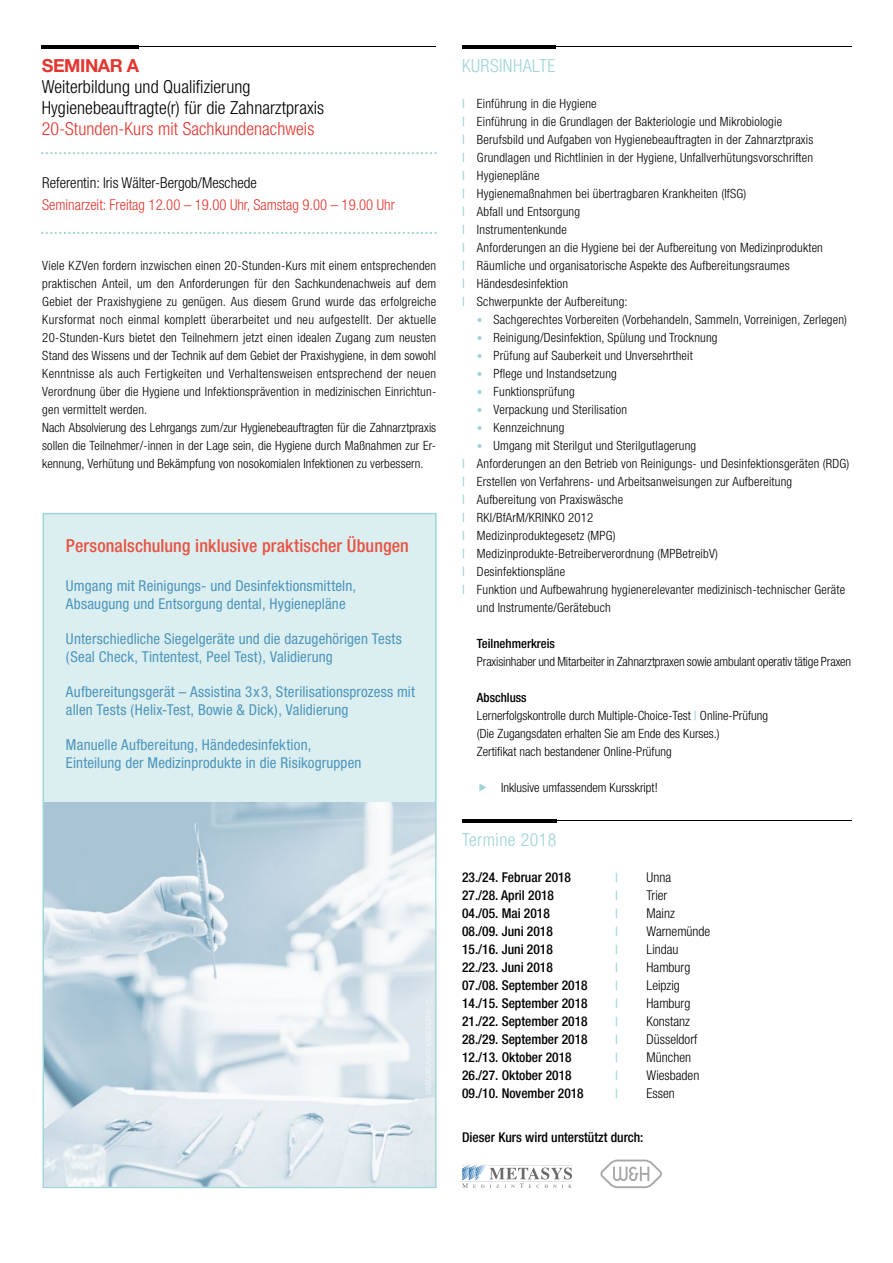
<style>
.page{position:relative;width:893px;height:1263px;background:#fff}
.page>*{position:absolute;margin:0;border:0;box-sizing:border-box;transform-origin:0 0}
.t1{font:300 condensed 18px/21px "Helvetica Neue";letter-spacing:.005em;color:#000}
.t2{font:500 condensed 18px "Helvetica Neue";letter-spacing:.005em;color:#e85242}
.t3{font:300 condensed 18px "Helvetica Neue";letter-spacing:.005em;color:#e4362f}
.t4{font:300 condensed 18px "Helvetica Neue";letter-spacing:.025em;color:#9ed5d8}
.t5{font:700 18px "Helvetica Neue East A";letter-spacing:-.025em;color:#e4362f}
.t6{font:condensed 15px/18px "Helvetica Neue";letter-spacing:.01em;color:#4d95bd}
.t7{font:300 condensed 15px "Helvetica Neue";color:#e4362f}
.t8{font:300 condensed 15px "Helvetica Neue";color:#000}
.t9{font:500 condensed 13.5px "Helvetica Neue";color:#000}
.t10{font:300 condensed 13.5px "Helvetica Neue";color:#000}
.t11{font:300 condensed 12.75px/18px "Helvetica Neue";letter-spacing:.015em;color:#000}
.t12{font:300 condensed 12.75px "Helvetica Neue";letter-spacing:-.01em;color:#000}
.t13{font:500 condensed 12.75px "Helvetica Neue";color:#000}
.t14{font:500 condensed 12.75px "Helvetica Neue";color:#9ed5d8}
.s1{font-weight:500;color:#9ed5d8}
.s2{font-size:11.25px;color:#9ed5d8}
.s3{font-weight:500}
</style>
<div class="page">
<hr style="left:42px;top:46px;width:394px;height:1px;background:#000">
<hr style="left:42px;top:46px;width:97px;height:3px;background:#000">
<svg style="left:41px;top:152px;width:396px;height:2px"></svg>
<svg style="left:41px;top:232px;width:396px;height:2px"></svg>
<hr style="left:462px;top:46px;width:389px;height:1px;background:#000">
<hr style="left:462px;top:46px;width:93px;height:3px;background:#000">
<hr style="left:462px;top:820px;width:389px;height:1px;background:#000">
<hr style="left:462px;top:820px;width:95px;height:3px;background:#000">
<svg style="left:461px;top:1164px;width:111px;height:24px"></svg>
<svg style="left:600px;top:1159px;width:62px;height:29px"></svg>
<div style="left:43px;top:513px;width:394px;height:675px;background:#dceff0"></div>
<img style="left:44px;top:802px;width:391px;height:385px">
<img style="left:424px;top:999px;width:9px;height:95px">
<h1 class="t5" style="left:42px;top:54px;width:99px">SEMINAR A</h1>
<h1 class="t1" style="left:42px;top:76px;width:284px">Weiterbildung und Qualifizierung<br>Hygienebeauftragte(r) für die Zahnarztpraxis</h1>
<h1 class="t3" style="left:42px;top:118px;width:274px">20-Stunden-Kurs mit Sachkundenachweis</h1>
<p class="t8" style="left:42px;top:174px;width:216px">Referentin: Iris Wälter-Bergob/Meschede</p>
<p class="t7" style="left:42px;top:196px;width:354px">Seminarzeit: Freitag 12.00 – 19.00 Uhr, Samstag 9.00 – 19.00 Uhr</p>
<p class="t11" style="left:42px;top:256px;width:396px">Viele KZVen fordern inzwischen einen 20-Stunden-Kurs mit einem entsprechenden praktischen Anteil, um den Anforderungen für den Sachkundenachweis auf dem Gebiet der Praxishygiene zu genügen. Aus diesem Grund wurde das erfolgreiche Kursformat noch einmal komplett überarbeitet und neu aufgestellt. Der aktuelle 20-Stunden-Kurs bietet den Teilnehmern jetzt einen ide alen Zugang zum neusten Stand des Wissens und der Technik auf dem Gebiet der Praxishygiene, in dem sowohl Kenntnisse als auch Fertigkeiten und Verhaltensweisen entsprechend der neuen Verordnung über die Hygiene und Infek tionsprävention in medizinischen Einrichtun&shy;gen vermittelt werden.<br>Nach Absolvierung des Lehrgangs zum/zur Hygienebeauftragten für die Zahnarztpraxis sollen die Teilnehmer/-innen in der Lage sein, die Hygiene durch Maßnahmen zur Er&shy;kennung, Verhütung und Bekämpfung von nosokomialen Infektionen zu verbessern.</p>
<h1 class="t2" style="left:66px;top:535px;width:344px">Personalschulung inklusive praktischer Übungen</h1>
<p class="t6" style="left:66px;top:577px;width:292px">Umgang mit Reinigungs- und Desinfek tionsmitteln,<br>Absaugung und Entsorgung dental, Hygienepläne</p>
<p class="t6" style="left:66px;top:630px;width:337px">Unterschiedliche Siegelgeräte und die dazugehörigen Tests (Seal Check, Tintentest, Peel Test), Validierung</p>
<p class="t6" style="left:66px;top:683px;width:351px">Aufbereitungsgerät – Assistina 3x3, Sterilisationsprozess mit allen Tests (Helix-Test, Bowie &amp; Dick), Validierung</p>
<p class="t6" style="left:66px;top:736px;width:297px">Manuelle Aufbereitung, Händedesinfektion,<br>Einteilung der Medizin produkte in die Risikogruppen</p>
<h1 class="t4" style="left:462px;top:55px;width:95px">KURSINHALTE</h1>
<p class="t11" style="left:462px;top:94px;width:362px"><span class="s1">|</span> Einführung in die Hygiene<br><span class="s1">|</span> Einführung in die Grundlagen der Bakteriologie und Mikrobiologie<br><span class="s1">|</span> Berufsbild und Aufgaben von Hygienebeauftragten in der Zahnarztpraxis<br><span class="s1">|</span> Grundlagen und Richtlinien in der Hygiene, Unfallverhütungsvorschriften<br><span class="s1">|</span> Hygienepläne<br><span class="s1">|</span> Hygienemaßnahmen bei übertragbaren Krankheiten (IfSG)<br><span class="s1">|</span> Abfall und Entsorgung<br><span class="s1">|</span> Instrumentenkunde<br><span class="s1">|</span> Anforderungen an die Hygiene bei der Aufbereitung von Medizinprodukten <span class="s1">|</span> Räumliche und organisatorische Aspekte des Aufbereitungsraumes<br><span class="s1">|</span> Händesdesinfektion<br><span class="s1">|</span> Schwerpunkte der Aufbereitung:</p>
<p class="t11" style="left:477px;top:310px;width:372px"><span class="s2">•</span> Sachgerechtes Vorbereiten (Vorbehandeln, Sammeln, Vorreinigen, Zerlegen)</p>
<p class="t11" style="left:477px;top:328px;width:242px"><span class="s2">•</span> Reinigung/Desinfektion, Spülung und Trocknung</p>
<p class="t11" style="left:477px;top:346px;width:217px"><span class="s2">•</span> Prüfung auf Sauberkeit und Unversehrtheit</p>
<p class="t11" style="left:477px;top:364px;width:141px"><span class="s2">•</span> Pflege und Instandsetzung</p>
<p class="t11" style="left:477px;top:382px;width:99px"><span class="s2">•</span> Funktionsprüfung</p>
<p class="t11" style="left:477px;top:400px;width:152px"><span class="s2">•</span> Verpackung und Sterilisation</p>
<p class="t11" style="left:477px;top:418px;width:89px"><span class="s2">•</span> Kennzeichnung</p>
<p class="t11" style="left:477px;top:436px;width:221px"><span class="s2">•</span> Umgang mit Sterilgut und Sterilgutlagerung</p>
<p class="t11" style="left:462px;top:454px;width:389px"><span class="s1">|</span> Anforderungen an den Betrieb von Reinigungs- und Desinfektions geräten (RDG)</p>
<p class="t11" style="left:462px;top:472px;width:332px"><span class="s1">|</span> Erstellen von Verfahrens- und Arbeitsanweisungen zur Aufbereitung</p>
<p class="t11" style="left:462px;top:490px;width:163px"><span class="s1">|</span> Aufbereitung von Praxiswäsche</p>
<p class="t11" style="left:462px;top:508px;width:133px"><span class="s1">|</span> RKI/BfArM/KRINKO 2012</p>
<p class="t11" style="left:462px;top:526px;width:155px"><span class="s1">|</span> Medizinproduktegesetz (MPG)</p>
<p class="t11" style="left:462px;top:544px;width:257px"><span class="s1">|</span> Medizinprodukte-Betreiberverordnung (MPBetreibV)</p>
<p class="t11" style="left:462px;top:562px;width:105px"><span class="s1">|</span> Desinfektionspläne</p>
<p class="t11" style="left:462px;top:580px;width:385px"><span class="s1">|</span> Funktion und Aufbewahrung hygienerelevanter medizinisch-technischer Geräte</p>
<p class="t11" style="left:477px;top:598px;width:135px">und Instrumente/Gerätebuch</p>
<p class="t13" style="left:477px;top:636px;width:80px">Teilnehmerkreis</p>
<p class="t12" style="left:477px;top:654px;width:376px">Praxisinhaber und Mitarbeiter in Zahnarztpraxen sowie ambulant operativ tätige Praxen</p>
<p class="t11" style="left:477px;top:688px;width:293px"><span class="s3">Abschluss<br></span>Lernerfolgskontrolle durch Multiple-Choice-Test <span class="s1">|</span> Online-Prüfung (Die Zugangsdaten erhalten Sie am Ende des Kurses.)<br>Zertifikat nach bestandener Online-Prüfung</p>
<p class="t11" style="left:501px;top:778px;width:158px">Inklusive umfassendem Kursskript!</p>
<h1 class="t4" style="left:462px;top:829px;width:96px">Termine 2018</h1>
<p class="t9" style="left:462px;top:869px;width:111px">23./24. Februar 2018</p>
<p class="t14" style="left:615px;top:870px;width:4px">|</p>
<p class="t10" style="left:647px;top:869px;width:26px">Unna</p>
<p class="t9" style="left:462px;top:887px;width:94px">27./28. April 2018</p>
<p class="t14" style="left:615px;top:888px;width:4px">|</p>
<p class="t10" style="left:647px;top:887px;width:22px">Trier</p>
<p class="t9" style="left:462px;top:905px;width:89px">04./05. Mai 2018</p>
<p class="t14" style="left:615px;top:906px;width:4px">|</p>
<p class="t10" style="left:647px;top:905px;width:30px">Mainz</p>
<p class="t9" style="left:462px;top:923px;width:92px">08./09. Juni 2018</p>
<p class="t14" style="left:615px;top:924px;width:4px">|</p>
<p class="t10" style="left:647px;top:923px;width:65px">Warnemünde</p>
<p class="t9" style="left:462px;top:941px;width:92px">15./16. Juni 2018</p>
<p class="t14" style="left:615px;top:942px;width:4px">|</p>
<p class="t10" style="left:647px;top:941px;width:33px">Lindau</p>
<p class="t9" style="left:462px;top:959px;width:92px">22./23. Juni 2018</p>
<p class="t14" style="left:615px;top:960px;width:4px">|</p>
<p class="t10" style="left:647px;top:959px;width:45px">Hamburg</p>
<p class="t9" style="left:462px;top:977px;width:127px">07./08. September 2018</p>
<p class="t14" style="left:615px;top:978px;width:4px">|</p>
<p class="t10" style="left:647px;top:977px;width:35px">Leipzig</p>
<p class="t9" style="left:462px;top:995px;width:127px">14./15. September 2018</p>
<p class="t14" style="left:615px;top:996px;width:4px">|</p>
<p class="t10" style="left:647px;top:995px;width:45px">Hamburg</p>
<p class="t9" style="left:462px;top:1013px;width:127px">21./22. September 2018</p>
<p class="t14" style="left:615px;top:1014px;width:4px">|</p>
<p class="t10" style="left:647px;top:1013px;width:45px">Konstanz</p>
<p class="t9" style="left:462px;top:1031px;width:127px">28./29. September 2018</p>
<p class="t14" style="left:615px;top:1032px;width:4px">|</p>
<p class="t10" style="left:647px;top:1031px;width:52px">Düsseldorf</p>
<p class="t9" style="left:462px;top:1049px;width:111px">12./13. Oktober 2018</p>
<p class="t14" style="left:615px;top:1050px;width:4px">|</p>
<p class="t10" style="left:647px;top:1049px;width:46px">München</p>
<p class="t9" style="left:462px;top:1067px;width:111px">26./27. Oktober 2018</p>
<p class="t14" style="left:615px;top:1068px;width:4px">|</p>
<p class="t10" style="left:647px;top:1067px;width:54px">Wiesbaden</p>
<p class="t9" style="left:462px;top:1085px;width:123px">09./10. November 2018</p>
<p class="t14" style="left:615px;top:1086px;width:4px">|</p>
<p class="t10" style="left:647px;top:1085px;width:30px">Essen</p>
<p class="t9" style="left:462px;top:1129px;width:183px">Dieser Kurs wird unterstützt durch:</p>
</div>
